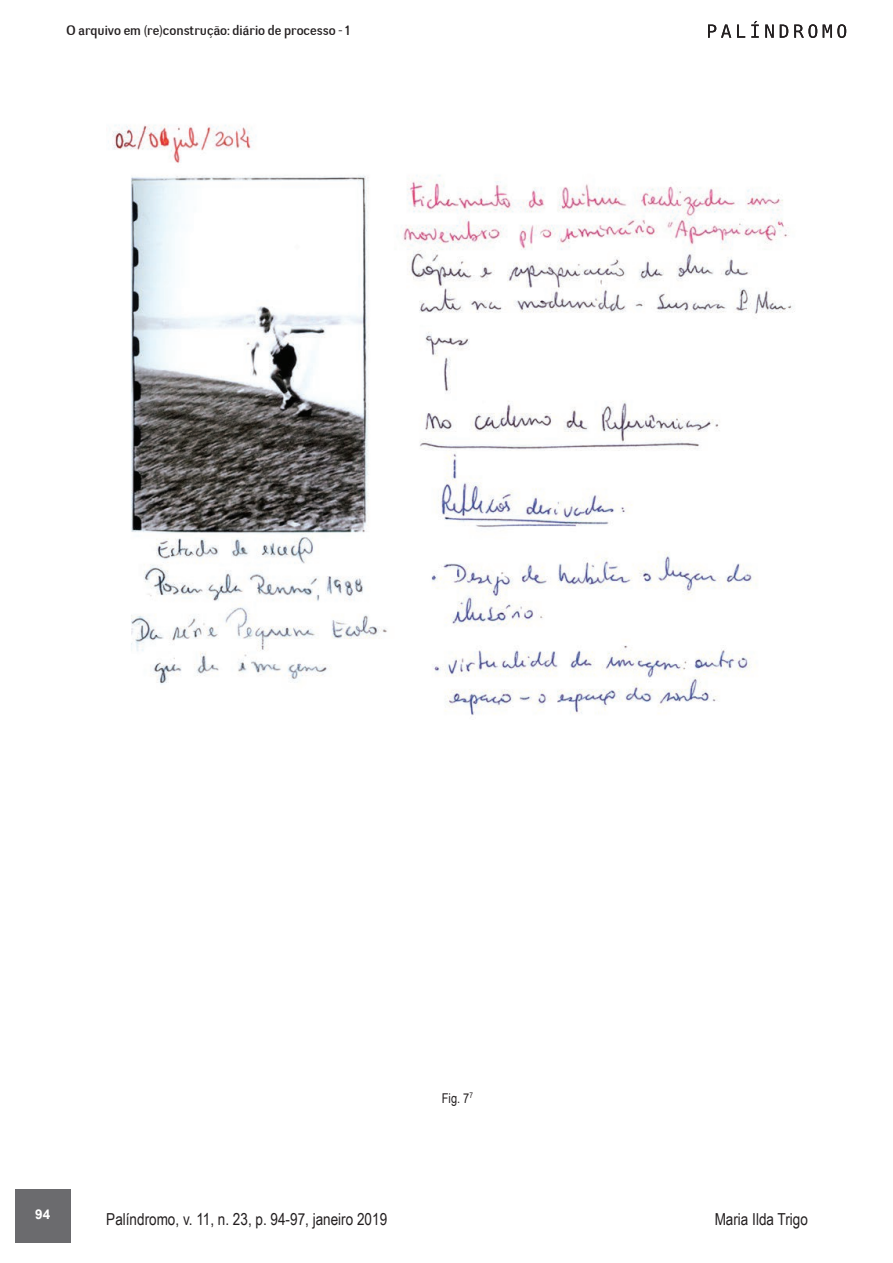
<style>
.page{position:relative;width:893px;height:1263px;background:#fff}
.page>*{position:absolute;margin:0;border:0;box-sizing:border-box;transform-origin:0 0}
.t1{font:16.5px "Arial Narrow";color:#231f20}
.t2{font:13.5px "Negotiate Free";color:#231f20}
.t3{font:13.5px "Arial Narrow";color:#231f20}
.t4{font:700 13.5px "Arial";color:#fff}
</style>
<div class="page">
<div style="left:15px;top:1189px;width:55px;height:53px;background:#6b6b6e"></div>
<svg style="left:708px;top:25px;width:23px;height:13px"></svg>
<svg style="left:737px;top:25px;width:8px;height:13px"></svg>
<svg style="left:751px;top:21px;width:8px;height:17px"></svg>
<svg style="left:765px;top:25px;width:9px;height:13px"></svg>
<svg style="left:780px;top:25px;width:8px;height:13px"></svg>
<svg style="left:794px;top:24px;width:23px;height:14px"></svg>
<svg style="left:823px;top:24px;width:23px;height:14px"></svg>
<img style="left:108px;top:125px;width:687px;height:590px">
<p class="t2" style="left:67px;top:22px;width:285px">O arquivo em (re)construção: diário de processo - 1</p>
<p class="t4" style="left:35px;top:1205px;width:17px">94</p>
<p class="t1" style="left:106px;top:1206px;width:282px">Palíndromo, v. 11, n. 23, p. 94-97, janeiro 2019</p>
<p class="t3" style="left:442px;top:1088px;width:33px">Fig. 7<sup>7</sup></p>
<p class="t1" style="left:715px;top:1206px;width:95px">Maria Ilda Trigo</p>
</div>
